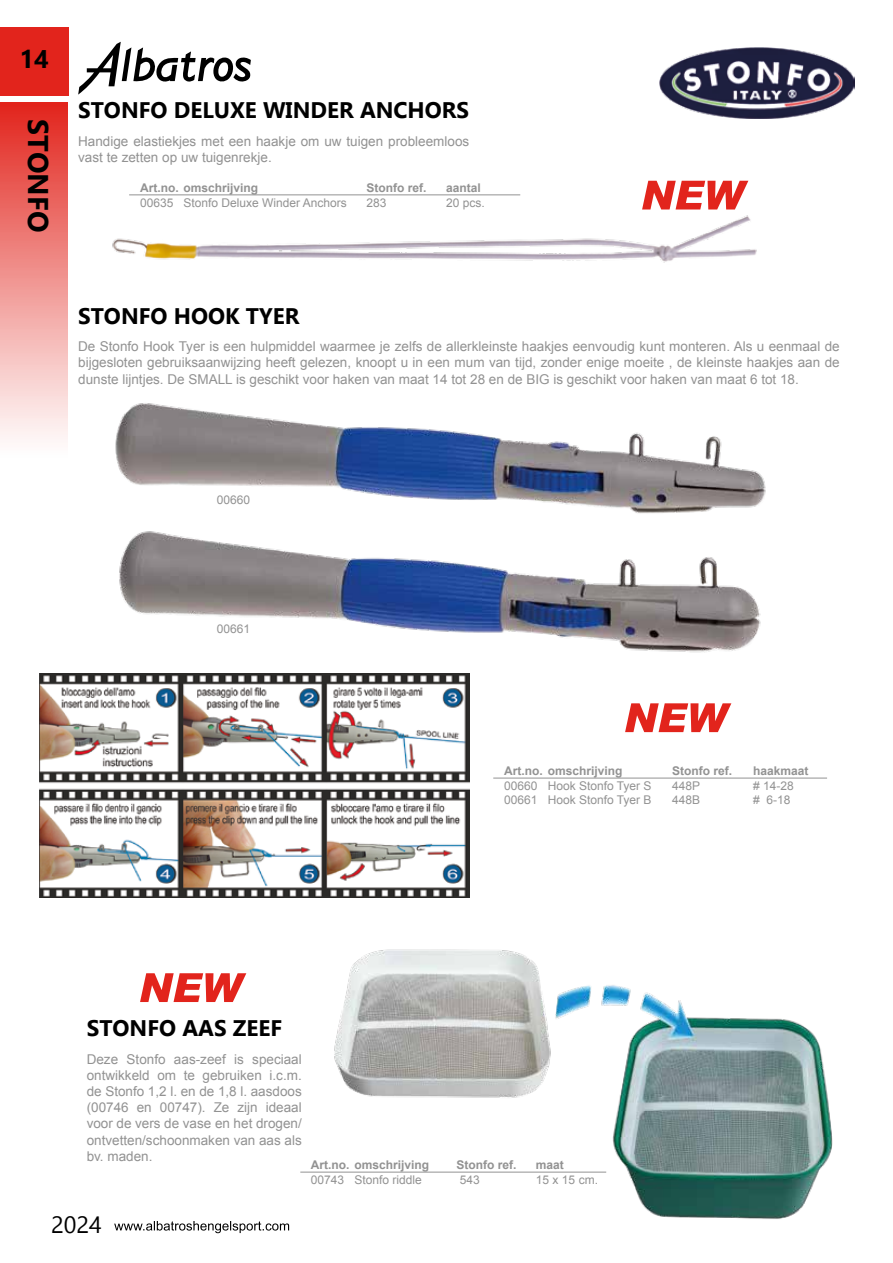
<style>
.page{position:relative;width:893px;height:1263px;background:#fff}
.page>*{position:absolute;margin:0;border:0;box-sizing:border-box;transform-origin:0 0}
.t1{font:700 28.5px "Gadugi";color:#000}
.t2{font:700 25.5px "Gadugi";color:#000}
.t3{font:23.55px "Gadugi";color:#000}
.t4{font:700 22.5px "Gadugi";color:#000}
.t5{font:13.5px/16.2px "Arial";color:#929292;text-align:justify}
.t6{font:12px "Arial";color:#929292}
.t7{font:700 12px "Arial";color:#929292}
</style>
<div class="page">
<div style="left:0;top:28px;width:68px;height:68px;background:#e2241c"></div>
<div style="left:0;top:102px;width:68px;height:406px;background:linear-gradient(to bottom,#e22a22,#fff)"></div>
<svg style="left:114px;top:1221px;width:175px;height:12px"></svg>
<svg style="left:78px;top:42px;width:173px;height:53px"></svg>
<img style="left:659px;top:47px;width:196px;height:72px">
<img style="left:112px;top:195px;width:645px;height:68px">
<img style="left:115px;top:403px;width:651px;height:111px">
<img style="left:119px;top:531px;width:642px;height:122px">
<img style="left:40px;top:674px;width:429px;height:223px">
<img style="left:317px;top:949px;width:516px;height:270px">
<svg style="left:625px;top:703px;width:106px;height:29px"></svg>
<svg style="left:140px;top:973px;width:106px;height:29px"></svg>
<svg style="left:642px;top:181px;width:106px;height:28px"></svg>
<hr style="left:129px;top:195px;width:391px;height:1px;background:#929292">
<hr style="left:493px;top:778px;width:334px;height:1px;background:#929292">
<hr style="left:300px;top:1172px;width:306px;height:1px;background:#929292">
<h2 class="t2" style="left:19px;top:44px;width:31px">14</h2>
<h1 class="t1" style="left:55px;top:119px;width:115px;rotate:90deg">STONFO</h1>
<h3 class="t4" style="left:78px;top:97px;width:393px">STONFO DELUXE WINDER ANCHORS</h3>
<p class="t5" style="left:78px;top:133px;width:393px">Handige elastiekjes met een haakje om uw tuigen probleemloos vast te zetten op uw tuigenrekje.</p>
<p class="t7" style="left:140px;top:180px;width:120px">Art.no. omschrijving</p>
<p class="t7" style="left:367px;top:180px;width:61px">Stonfo ref.</p>
<p class="t7" style="left:446px;top:180px;width:36px">aantal</p>
<p class="t6" style="left:140px;top:195px;width:208px">00635 Stonfo Deluxe Winder Anchors</p>
<p class="t6" style="left:367px;top:195px;width:22px">283</p>
<p class="t6" style="left:446px;top:195px;width:40px">20 pcs.</p>
<h3 class="t4" style="left:78px;top:302px;width:223px">STONFO HOOK TYER</h3>
<p class="t5" style="left:78px;top:338px;width:763px">De Stonfo Hook Tyer is een hulpmiddel waarmee je zelfs de allerkleinste haakjes eenvoudig kunt monteren. Als u eenmaal de bijgesloten gebruiksaanwijzing heeft gelezen, knoopt u in een mum van tijd, zonder enige moeite , de kleinste haakjes aan de dunste lijntjes. De SMALL is geschikt voor haken van maat 14 tot 28 en de BIG is geschikt voor haken van maat 6 tot 18.</p>
<p class="t6" style="left:217px;top:492px;width:35px">00660</p>
<p class="t6" style="left:217px;top:621px;width:35px">00661</p>
<p class="t7" style="left:504px;top:763px;width:120px">Art.no. omschrijving</p>
<p class="t7" style="left:672px;top:763px;width:61px">Stonfo ref.</p>
<p class="t7" style="left:753px;top:763px;width:57px">haakmaat</p>
<p class="t6" style="left:504px;top:778px;width:149px">00660 Hook Stonfo Tyer S</p>
<p class="t6" style="left:672px;top:778px;width:30px">448P</p>
<p class="t6" style="left:753px;top:778px;width:42px"># 14-28</p>
<p class="t6" style="left:504px;top:792px;width:149px">00661 Hook Stonfo Tyer B</p>
<p class="t6" style="left:672px;top:792px;width:30px">448B</p>
<p class="t6" style="left:753px;top:792px;width:39px"># 6-18</p>
<h3 class="t4" style="left:87px;top:1014px;width:197px">STONFO AAS ZEEF</h3>
<p class="t5" style="left:87px;top:1051px;width:217px">Deze Stonfo aas-zeef is speciaal ontwikkeld om te gebruiken i.c.m. de Stonfo 1,2 l. en de 1,8 l. aasdoos (00746 en 00747). Ze zijn ideaal voor de vers de vase en het drogen/ ontvetten/schoonmaken van aas als bv. maden.</p>
<p class="t7" style="left:311px;top:1157px;width:120px">Art.no. omschrijving</p>
<p class="t7" style="left:456px;top:1157px;width:61px">Stonfo ref.</p>
<p class="t7" style="left:536px;top:1157px;width:30px">maat</p>
<p class="t6" style="left:311px;top:1172px;width:112px">00743 Stonfo riddle</p>
<p class="t6" style="left:460px;top:1172px;width:22px">543</p>
<p class="t6" style="left:536px;top:1172px;width:64px">15 x 15 cm.</p>
<h3 class="t3" style="left:51px;top:1211px;width:52px">2024</h3>
</div>
